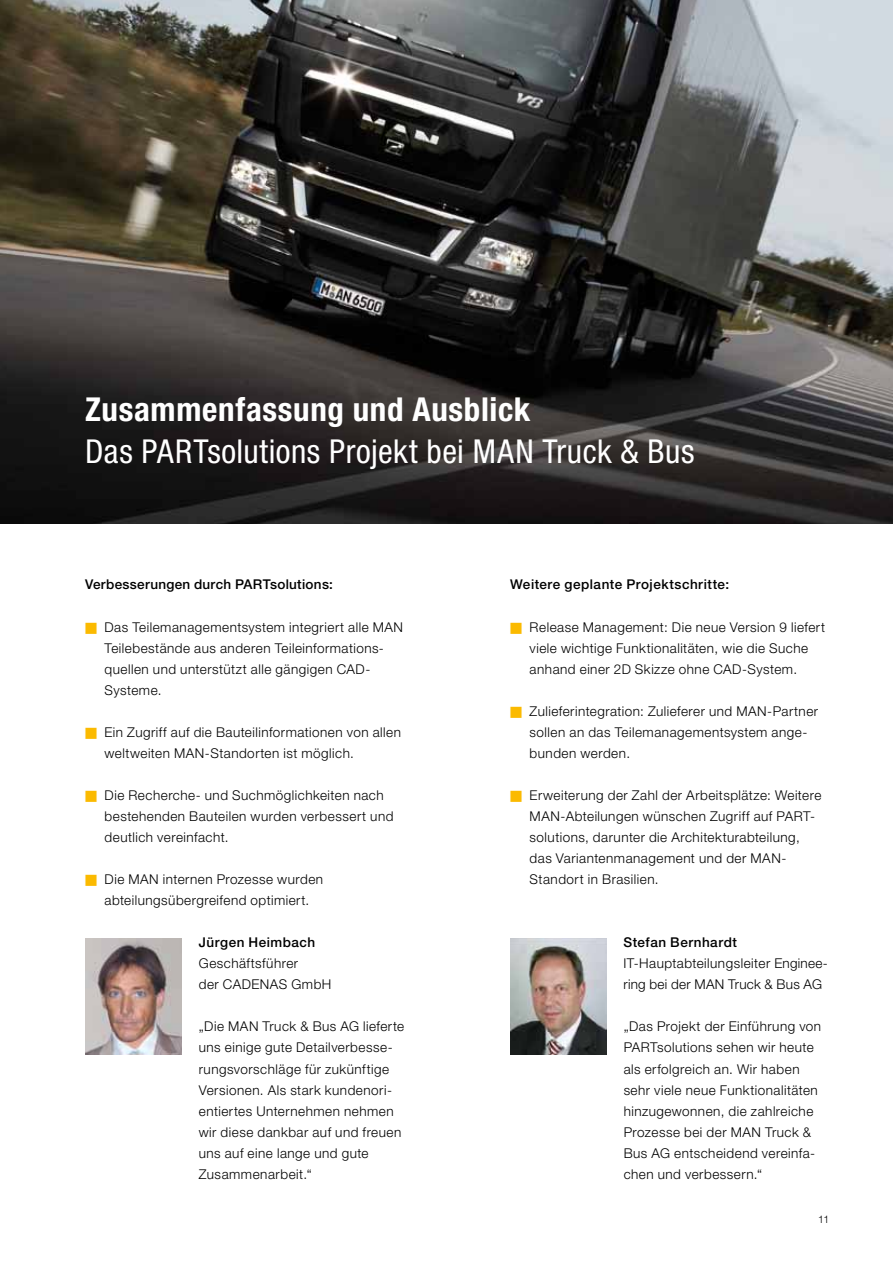
<style>
.page{position:relative;width:893px;height:1263px;background:#fff}
.page>*{position:absolute;margin:0;border:0;box-sizing:border-box;transform-origin:0 0}
.t1{font:condensed 33px "Helvetica Neue LT Pro";letter-spacing:.015em;color:#fff}
.t2{font:700 condensed 33px "Helvetica Neue LT Pro";letter-spacing:.02em;color:#fff}
.t3{font:300 13.5px/21px "Helvetica Neue LT Pro";letter-spacing:.035em;color:#000}
.t4{font:500 13.5px "Helvetica Neue LT Pro";letter-spacing:.035em;color:#000}
.t5{font:300 10.5px "Helvetica Neue LT Pro";color:#000}
.s1{color:#fbba00}
</style>
<div class="page">
<img style="left:0;top:0;width:893px;height:523px">
<img style="left:85px;top:938px;width:97px;height:116px">
<img style="left:510px;top:938px;width:97px;height:116px">
<h1 class="t2" style="left:85px;top:390px;width:447px">Zusammenfassung und Ausblick</h1>
<h1 class="t1" style="left:85px;top:432px;width:611px">Das PARTsolutions Projekt bei MAN Truck &amp; Bus</h1>
<p class="t4" style="left:85px;top:576px;width:249px">Verbesserungen durch PARTsolutions:</p>
<p class="t3" style="left:105px;top:616px;width:300px;text-indent:-19px"><span class="s1">■</span> Das Teilemanagementsystem integriert alle MAN Teilebestände aus anderen Teileinformations&shy;quellen und unterstützt alle gängigen CAD-Systeme.</p>
<p class="t3" style="left:105px;top:721px;width:298px;text-indent:-19px"><span class="s1">■</span> Ein Zugriff auf die Bauteilinformationen von allen weltweiten MAN-Standorten ist möglich.</p>
<p class="t3" style="left:105px;top:784px;width:290px;text-indent:-19px"><span class="s1">■</span> Die Recherche- und Suchmöglichkeiten nach bestehenden Bauteilen wurden verbessert und deutlich vereinfacht.</p>
<p class="t3" style="left:85px;top:868px;width:240px;text-align:center"><span class="s1">■</span> Die MAN internen Prozesse wurden abteilungsübergreifend optimiert.</p>
<p class="t4" style="left:199px;top:934px;width:118px">Jürgen Heimbach</p>
<p class="t3" style="left:199px;top:953px;width:134px">Geschäftsführer<br>der CADENAS GmbH</p>
<p class="t3" style="left:199px;top:1016px;width:207px">„Die MAN Truck &amp; Bus AG lieferte uns einige gute Detailverbesse&shy;rungsvorschläge für zukünftige<br>Versionen. Als stark kundenori&shy;entiertes Unternehmen nehmen wir diese dankbar auf und freuen uns auf eine lange und gute<br>Zusammenarbeit.“</p>
<p class="t4" style="left:510px;top:576px;width:221px">Weitere geplante Projektschritte:</p>
<p class="t3" style="left:530px;top:616px;width:297px;text-indent:-19px"><span class="s1">■</span> Release Management: Die neue Version 9 liefert viele wichtige Funktionalitäten, wie die Suche anhand einer 2D Skizze ohne CAD-System.</p>
<p class="t3" style="left:530px;top:700px;width:290px;text-indent:-20px"><span class="s1">■</span> Zulieferintegration: Zulieferer und MAN-Partner sollen an das Teilemanagementsystem ange&shy;bunden werden.</p>
<p class="t3" style="left:530px;top:784px;width:293px;text-indent:-19px"><span class="s1">■</span> Erweiterung der Zahl der Arbeitsplätze: Weitere MAN-Abteilungen wünschen Zugriff auf PART&shy;solutions, darunter die Architekturabteilung, das Variantenmanagement und der MAN-Standort in Brasilien.</p>
<p class="t4" style="left:623px;top:934px;width:115px">Stefan Bernhardt</p>
<p class="t3" style="left:623px;top:953px;width:206px">IT-Hauptabteilungsleiter Enginee&shy;ring bei der MAN Truck &amp; Bus AG</p>
<p class="t3" style="left:624px;top:1016px;width:199px">„Das Projekt der Einführung von<br>PARTsolutions sehen wir heute als erfolgreich an. Wir haben sehr viele neue Funktionalitäten hinzugewonnen, die zahlreiche<br>Prozesse bei der MAN Truck &amp;<br>Bus AG entscheidend vereinfa&shy;chen und verbessern.“</p>
<p class="t5" style="left:818px;top:1213px;width:12px">11</p>
</div>
